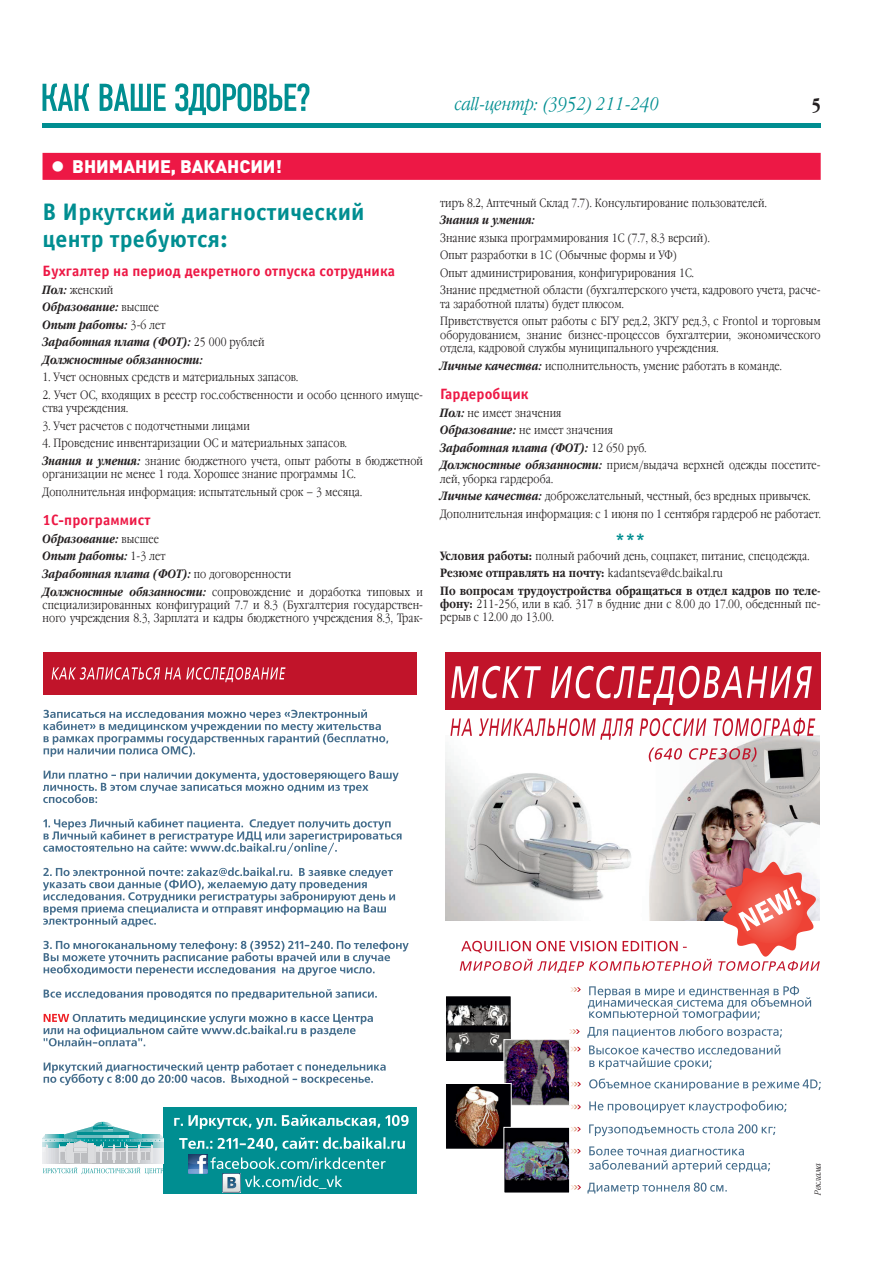
<style>
.page{position:relative;width:893px;height:1263px;background:#fff}
.page>*{position:absolute;margin:0;border:0;box-sizing:border-box;transform-origin:0 0}
.t1{font:700 24px/26.7px "Officina Sans C";letter-spacing:.01em;color:#008e91}
.t2{font:italic 300 18px "Garamond Narrow C";color:#008e91}
.t3{font:900 18px "DIN Cyr";color:#fff}
.t4{font:700 18px "Officina Sans C";color:#008e91}
.t5{font:700 18px "Garamond Narrow C";color:#231f20}
.t6{font:700 15px "Officina Sans C";letter-spacing:.01em;color:#ed1845}
.t7{font:300 12px/17.5px "Garamond Narrow C";letter-spacing:.01em;color:#231f20}
.t8{font:italic 700 12px/17.5px "Garamond Narrow C";letter-spacing:.01em;color:#231f20}
.t9{font:700 12px/17.5px "Garamond Narrow C";letter-spacing:.01em;color:#231f20}
.t10{font:italic 300 8.85px "Garamond Narrow C";color:#231f20}
.s1{font-weight:300;font-style:normal}
.s2{font-weight:700;font-style:italic}
.s3{font-weight:300}
.s4{font-weight:700}
</style>
<div class="page">
<div style="left:43px;top:123px;width:778px;height:5px;background:#008e91"></div>
<svg style="left:43px;top:83px;width:266px;height:32px"></svg>
<div style="left:43px;top:1107px;width:374px;height:86px;background:#008e91"></div>
<img style="left:445px;top:736px;width:374px;height:185px">
<div style="left:445px;top:652px;width:375px;height:57px;background:#c1142a"></div>
<svg style="left:589px;top:1078px;width:232px;height:13px"></svg>
<div style="left:43px;top:1107px;width:120px;height:86px;background:#fff"></div>
<svg style="left:174px;top:1114px;width:235px;height:15px"></svg>
<svg style="left:179px;top:1137px;width:226px;height:13px"></svg>
<svg style="left:589px;top:1100px;width:197px;height:13px"></svg>
<svg style="left:589px;top:1124px;width:186px;height:12px"></svg>
<div style="left:43px;top:652px;width:374px;height:43px;background:#c1142a"></div>
<svg style="left:52px;top:667px;width:233px;height:15px"></svg>
<svg style="left:587px;top:1026px;width:195px;height:12px"></svg>
<svg style="left:588px;top:986px;width:223px;height:34px"></svg>
<img style="left:222px;top:1174px;width:19px;height:19px">
<img style="left:188px;top:1154px;width:19px;height:20px">
<svg style="left:245px;top:1175px;width:97px;height:14px"></svg>
<svg style="left:210px;top:1157px;width:176px;height:12px"></svg>
<svg style="left:589px;top:1146px;width:181px;height:26px"></svg>
<svg style="left:587px;top:1182px;width:140px;height:12px"></svg>
<img style="left:446px;top:987px;width:135px;height:206px">
<svg style="left:460px;top:862px;width:360px;height:111px"></svg>
<svg style="left:589px;top:1045px;width:191px;height:25px"></svg>
<svg style="left:43px;top:709px;width:366px;height:376px"></svg>
<svg style="left:451px;top:666px;width:361px;height:39px"></svg>
<svg style="left:450px;top:718px;width:365px;height:22px"></svg>
<svg style="left:649px;top:747px;width:107px;height:15px"></svg>
<svg style="left:43px;top:1122px;width:121px;height:52px"></svg>
<div style="left:43px;top:153px;width:778px;height:27px;background:#ed1845"></div>
<h2 class="t2" style="left:454px;top:94px;width:206px">call-центр: (3952) 211-240</h2>
<h2 class="t5" style="left:812px;top:95px;width:10px">5</h2>
<h2 class="t3" style="left:72px;top:154px;width:211px">ВНИМАНИЕ, ВАКАНСИИ!</h2>
<h1 class="t1" style="left:43px;top:199px;width:324px">В Иркутский диагностический центр требуются:</h1>
<p class="t6" style="left:43px;top:262px;width:354px">Бухгалтер на период декретного отпуска сотрудника</p>
<p class="t8" style="left:43px;top:281px;width:223px">Пол: <span class="s1">женский<br></span>Образование: <span class="s1">высшее<br></span>Опыт работы: <span class="s1">3-6 лет<br></span>Заработная плата (ФОТ): <span class="s1">25 000 рублей<br></span>Должностные обязанности:</p>
<p class="t7" style="left:43px;top:369px;width:257px">1. Учет основных средств и материальных запасов.</p>
<p class="t7" style="left:43px;top:389px;width:382px;line-height:13.4px">2. Учет ОС, входящих в реестр гос.собственности и особо ценного имуще&shy;ства учреждения.</p>
<p class="t7" style="left:43px;top:417px;width:209px">3. Учет расчетов с подотчетными лицами</p>
<p class="t7" style="left:43px;top:435px;width:382px">4. Проведение инвентаризации ОС и материальных запасов.<br><span class="s2">Знания и умения:</span> знание бюджетного учета, опыт работы в бюджетной</p>
<p class="t7" style="left:43px;top:466px;width:321px">организации не менее 1 года. Хорошее знание программы 1С.<br>Дополнительная информация: испытательный срок – 3 месяца.</p>
<p class="t6" style="left:43px;top:512px;width:109px">1С-программист</p>
<p class="t8" style="left:43px;top:531px;width:382px">Образование: <span class="s1">высшее<br></span>Опыт работы: <span class="s1">1-3 лет<br></span>Заработная плата (ФОТ): <span class="s1">по договоренности<br></span>Должностные обязанности: <span class="s1">сопровождение и доработка типовых и</span></p>
<p class="t7" style="left:43px;top:598px;width:382px;line-height:13.4px">специализированных конфигураций 7.7 и 8.3 (Бухгалтерия государствен&shy;ного учреждения 8.3, Зарплата и кадры бюджетного учреждения 8.3, Трак-</p>
<p class="t7" style="left:440px;top:194px;width:328px">тиръ 8.2, Аптечный Склад 7.7). Консультирование пользователей.</p>
<p class="t8" style="left:440px;top:212px;width:96px">Знания и умения:</p>
<p class="t7" style="left:440px;top:229px;width:382px">Знание языка программирования 1С (7.7, 8.3 версий).<br>Опыт разработки в 1С (Обычные формы и УФ)<br>Опыт администрирования, конфигурирования 1С.<br>Знание предметной области (бухгалтерского учета, кадрового учета, расче-</p>
<p class="t7" style="left:440px;top:295px;width:382px">та заработной платы) будет плюсом.<br>Приветствуется опыт работы с БГУ ред.2, ЗКГУ ред.3, с Frontol и торговым</p>
<p class="t7" style="left:440px;top:328px;width:382px;line-height:13.4px">оборудованием, знание бизнес-процессов бухгалтерии, экономического отдела, кадровой службы муниципального учреждения.</p>
<p class="t7" style="left:440px;top:357px;width:343px"><span class="s2">Личные качества:</span> исполнительность, умение работать в команде.</p>
<p class="t6" style="left:440px;top:385px;width:90px">Гардеробщик</p>
<p class="t7" style="left:440px;top:404px;width:382px"><span class="s2">Пол:</span> не имеет значения<br><span class="s2">Образование:</span> не имеет значения<br><span class="s2">Заработная плата (ФОТ):</span> 12 650 руб.<br><span class="s2">Должностные обязанности:</span> прием/выдача верхней одежды посетите-</p>
<p class="t7" style="left:440px;top:470px;width:382px">лей, уборка гардероба.<br><span class="s2">Личные качества:</span> доброжелательный, честный, без вредных привычек.<br>Дополнительная информация: с 1 июня по 1 сентября гардероб не работает.</p>
<h2 class="t4" style="left:615px;top:530px;width:32px">***</h2>
<p class="t9" style="left:440px;top:547px;width:382px">Условия работы: <span class="s3">полный рабочий день, соцпакет, питание, спецодежда.<br></span>Резюме отправлять на почту: <span class="s3">kadantseva@dc.baikal.ru<br></span>По вопросам трудоустройства обращаться в отдел кадров по теле-</p>
<p class="t7" style="left:440px;top:598px;width:382px;line-height:13.4px"><span class="s4">фону:</span> 211-256, или в каб. 317 в будние дни с 8.00 до 17.00, обеденный пе&shy;рерыв с 12.00 до 13.00.</p>
<p class="t10" style="left:813px;top:1195px;width:33px;rotate:-90deg">Реклама</p>
</div>
